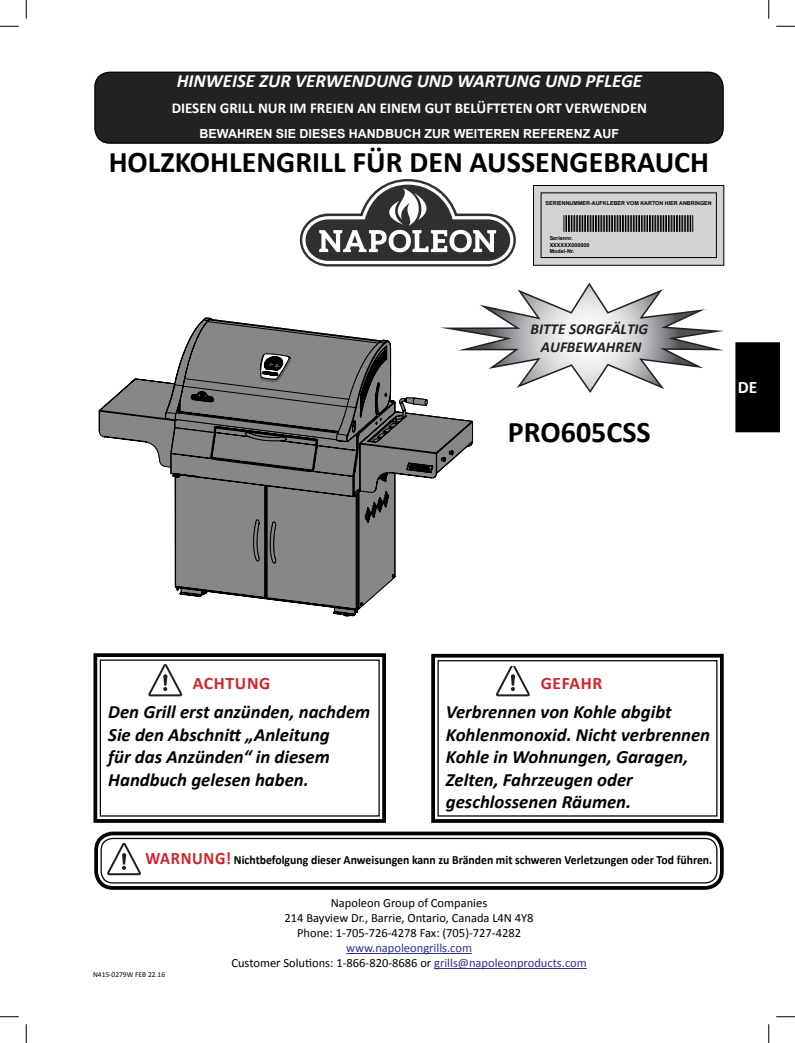
<style>
.page{position:relative;width:795px;height:1043px;background:#fff}
.page>*{position:absolute;margin:0;border:0;box-sizing:border-box;transform-origin:0 0}
.t1{font:700 30px "Calibri";color:#000}
.t2{font:italic 700 18.75px/22.5px "Calibri";color:#000}
.t3{font:italic 700 18.75px "Calibri";color:#fff}
.t4{font:700 17.5px "Calibri";letter-spacing:.04em;color:#d2232a}
.t5{font:700 17.5px "Calibri";color:#fff}
.t6{font:italic 700 15.25px/18.2px "Calibri";color:#231f20;text-align:center}
.t7{font:700 15px "Calibri";color:#fff}
.t8{font:12.5px/15px "Calibri";color:#000;text-align:center}
.t9{font:700 12.5px "Calibri";color:#000;scale:.94 1}
.t10{font:12.5px/15px "Calibri";color:#2e3192;text-align:center}
.t11{font:700 12.5px "Arial";color:#fff}
.t12{font:7.5px "Calibri";color:#000}
.t13{font:700 5.38px/6.5px "Arial";color:#000}
.s1{font-size:17.5px;color:#d2232a}
.s2{color:#000}
</style>
<div class="page">
<div style="left:736px;top:343px;width:44px;height:88px;background:#000"></div>
<div style="left:735px;top:342px;width:45px;height:90px;border:1px solid #000"></div>
<div style="left:95px;top:72px;width:628px;height:71px;background:#222223;border-radius:15px"></div>
<div style="left:94px;top:72px;width:630px;height:72px;border:1px solid #000;border-radius:15px"></div>
<div style="left:534px;top:185px;width:190px;height:80px;background:#d1d3d4"></div>
<div style="left:533px;top:185px;width:191px;height:81px;border:1px solid #000"></div>
<div style="left:541px;top:193px;width:176px;height:65px;border:1px solid #000"></div>
<svg style="left:564px;top:215px;width:129px;height:17px;background:#555656"></svg>
<svg style="left:431px;top:653px;width:293px;height:170px"></svg>
<div style="left:437px;top:660px;width:281px;height:156px;border:1px solid #000"></div>
<div style="left:94px;top:831px;width:630px;height:58px;border:4px solid #000;border-radius:17px"></div>
<div style="left:101px;top:837px;width:617px;height:46px;border:1px solid #000;border-radius:12px"></div>
<svg style="left:93px;top:653px;width:293px;height:170px"></svg>
<div style="left:100px;top:659px;width:280px;height:157px;border:1px solid #000"></div>
<svg style="left:496px;top:666px;width:34px;height:30px"></svg>
<svg style="left:148px;top:664px;width:34px;height:32px"></svg>
<svg style="left:107px;top:842px;width:34px;height:33px"></svg>
<hr style="left:346px;top:953px;width:126px;height:1px;background:#2e3192">
<hr style="left:434px;top:968px;width:153px;height:1px;background:#2e3192">
<svg style="left:99px;top:282px;width:625px;height:334px"></svg>
<svg style="left:299px;top:179px;width:217px;height:87px"></svg>
<svg style="left:0;top:25px;width:19px;height:2px"></svg>
<svg style="left:776px;top:25px;width:19px;height:2px"></svg>
<svg style="left:0;top:1016px;width:19px;height:1px"></svg>
<svg style="left:776px;top:1016px;width:19px;height:1px"></svg>
<svg style="left:25px;top:0;width:2px;height:19px"></svg>
<svg style="left:25px;top:1024px;width:2px;height:18px"></svg>
<svg style="left:768px;top:0;width:2px;height:19px"></svg>
<svg style="left:768px;top:1024px;width:2px;height:18px"></svg>
<p class="t3" style="left:177px;top:69px;width:467px">HINWEISE ZUR VERWENDUNG UND WARTUNG UND PFLEGE</p>
<p class="t7" style="left:172px;top:99px;width:477px">DIESEN GRILL NUR IM FREIEN AN EINEM GUT BELÜFTETEN ORT VERWENDEN</p>
<p class="t11" style="left:200px;top:125px;width:421px">BEWAHREN SIE DIESES HANDBUCH ZUR WEITEREN REFERENZ AUF</p>
<h1 class="t1" style="left:109px;top:142px;width:602px">HOLZKOHLENGRILL FÜR DEN AUSSENGEBRAUCH</h1>
<p class="t13" style="left:546px;top:200px;width:168px">SERIENNUMMER-AUFKLEBER VOM KARTON HIER ANBRINGEN</p>
<p class="t13" style="left:550px;top:235px;width:41px">Seriennr.<br>XXXXXX000000<br>Model-Nr.</p>
<p class="t6" style="left:531px;top:320px;width:119px">BITTE SORGFÄLTIG<br>AUFBEWAHREN</p>
<h1 class="t1" style="left:508px;top:412px;width:144px">PRO605CSS</h1>
<p class="t5" style="left:738px;top:375px;width:21px">DE</p>
<p class="t4" style="left:193px;top:672px;width:79px">ACHTUNG</p>
<p class="t2" style="left:108px;top:700px;width:264px">Den Grill erst anzünden, nachdem<br>Sie den Abschnitt „Anleitung<br>für das Anzünden“ in diesem<br>Handbuch gelesen haben.</p>
<p class="t4" style="left:541px;top:672px;width:63px">GEFAHR</p>
<p class="t2" style="left:446px;top:700px;width:266px">Verbrennen von Kohle abgibt<br>Kohlenmonoxid. Nicht verbrennen<br>Kohle in Wohnungen, Garagen,<br>Zelten, Fahrzeugen oder geschlossenen Räumen.</p>
<p class="t9" style="left:145px;top:852px;width:605px"><span class="s1">WARNUNG!</span> Nichtbefolgung dieser Anweisungen kann zu Bränden mit schweren Verletzungen oder Tod führen.</p>
<p class="t12" style="left:93px;top:970px;width:74px">N415-0279W FEB 22.16</p>
<p class="t8" style="left:285px;top:895px;width:251px">Napoleon Group of Companies<br>214 Bayview Dr., Barrie, Ontario, Canada L4N 4Y8<br>Phone: 1-705-726-4278 Fax: (705)-727-4282</p>
<p class="t10" style="left:231px;top:940px;width:357px">www.napoleongrills.com<br><span class="s2">Customer Solutions: 1-866-820-8686 or</span> grills@napoleonproducts.com</p>
</div>
